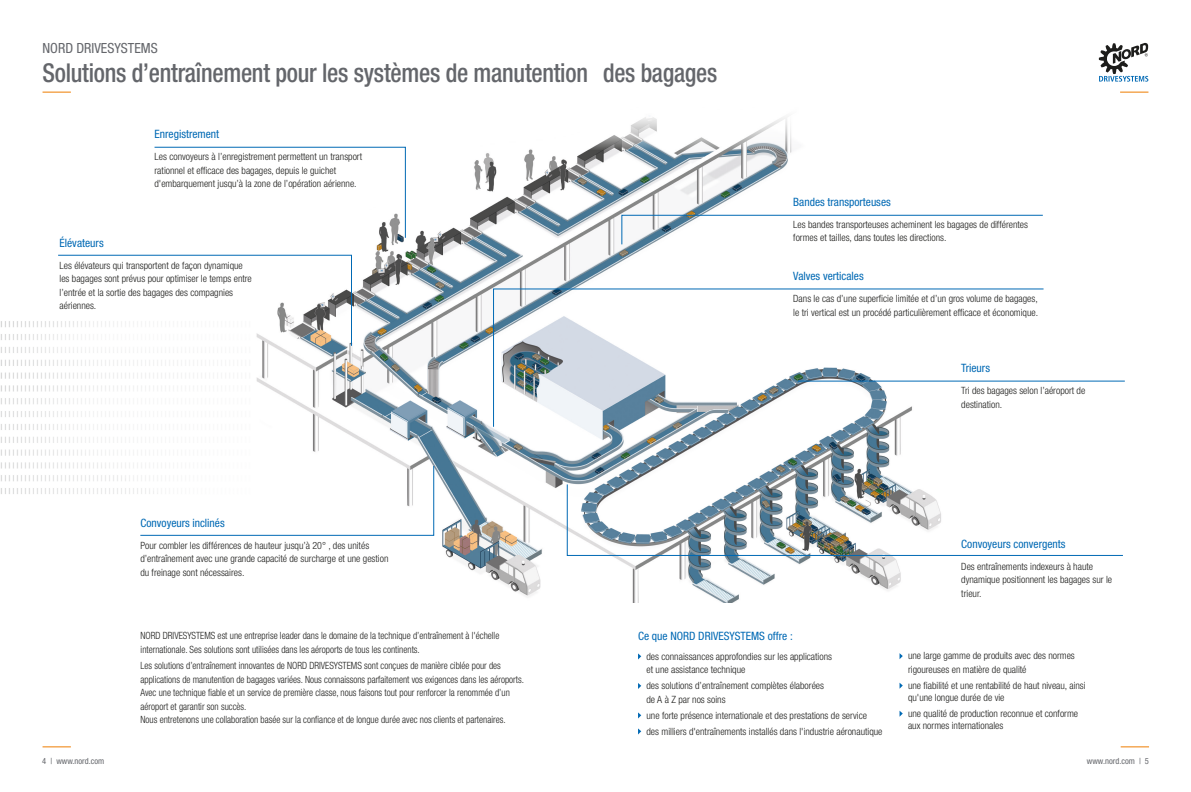
<style>
.page{position:relative;width:1191px;height:792px;background:#fff}
.page>*{position:absolute;margin:0;border:0;box-sizing:border-box;transform-origin:0 0}
.t1{font:500 condensed 26px "Helvetica Neue LT Std";letter-spacing:-.01em;color:#64666b;scale:.93 1}
.t2{font:condensed 14px "Helvetica Neue LT Std";color:#64666b}
.t3{font:condensed 11.5px "Helvetica Neue LT Std";color:#0069b4}
.t4{font:300 condensed 10px/13.5px "Helvetica Neue LT Std";color:#1d1d1b}
.t5{font:300 condensed 10px/13.5px "Helvetica Neue LT Std";color:#1d1d1b;scale:.94 1}
.t6{font:condensed 8.5px "Helvetica Neue LT Std";color:#64666b}
</style>
<div class="page">
<svg style="left:43px;top:746px;width:28px;height:1px"></svg>
<svg style="left:43px;top:92px;width:28px;height:1px"></svg>
<svg style="left:1120px;top:92px;width:28px;height:1px"></svg>
<svg style="left:1120px;top:746px;width:29px;height:1px"></svg>
<svg style="left:1098px;top:43px;width:50px;height:39px"></svg>
<img style="left:1px;top:321px;width:137px;height:173px">
<div style="left:41px;top:227px;width:606px;height:297px;background:#fff;border-radius:50%"></div>
<img style="left:252px;top:146px;width:692px;height:456px">
<div style="left:503px;top:92px;width:435px;height:58px;background:#fff"></div>
<svg style="left:638px;top:653px;width:3px;height:7px"></svg>
<svg style="left:638px;top:683px;width:3px;height:6px"></svg>
<svg style="left:638px;top:712px;width:3px;height:7px"></svg>
<svg style="left:638px;top:728px;width:3px;height:7px"></svg>
<svg style="left:899px;top:653px;width:3px;height:6px"></svg>
<svg style="left:899px;top:683px;width:3px;height:6px"></svg>
<svg style="left:899px;top:711px;width:3px;height:6px"></svg>
<svg style="left:154px;top:147px;width:251px;height:91px"></svg>
<svg style="left:621px;top:215px;width:422px;height:30px"></svg>
<svg style="left:140px;top:466px;width:294px;height:70px"></svg>
<svg style="left:58px;top:255px;width:294px;height:91px"></svg>
<svg style="left:493px;top:289px;width:550px;height:138px"></svg>
<svg style="left:567px;top:484px;width:556px;height:72px"></svg>
<hr style="left:797px;top:381px;width:327px;height:1px;background:#0069b4">
<h2 class="t2" style="left:43px;top:40px;width:117px">NORD DRIVESYSTEMS</h2>
<h1 class="t1" style="left:43px;top:57px;width:727px">Solutions d’entraînement pour les systèmes de manutention des bagages</h1>
<p class="t3" style="left:154px;top:127px;width:66px">Enregistrement</p>
<p class="t4" style="left:154px;top:150px;width:209px">Les convoyeurs à l’enregistrement permettent un transport rationnel et efficace des bagages, depuis le guichet d'embarquement jusqu’à la zone de l’opération aérienne.</p>
<p class="t3" style="left:793px;top:195px;width:99px">Bandes transporteuses</p>
<p class="t4" style="left:793px;top:217px;width:236px">Les bandes transporteuses acheminent les bagages de différentes formes et tailles, dans toutes les directions.</p>
<p class="t3" style="left:60px;top:236px;width:46px">Élévateurs</p>
<p class="t4" style="left:60px;top:258px;width:194px">Les élévateurs qui transportent de façon dynamique les bagages sont prévus pour optimiser le temps entre l’entrée et la sortie des bagages des compagnies aériennes.</p>
<p class="t3" style="left:793px;top:269px;width:72px">Valves verticales</p>
<p class="t4" style="left:793px;top:292px;width:246px">Dans le cas d’une superficie limitée et d’un gros volume de bagages, le tri vertical est un procédé particulièrement efficace et économique.</p>
<p class="t3" style="left:140px;top:516px;width:86px">Convoyeurs inclinés</p>
<p class="t4" style="left:140px;top:539px;width:250px">Pour combler les différences de hauteur jusqu’à 20° , des unités d’entraînement avec une grande capacité de surcharge et une gestion du freinage sont nécessaires.</p>
<p class="t5" style="left:141px;top:629px;width:383px">NORD DRIVESYSTEMS est une entreprise leader dans le domaine de la technique d’entraînement à l'échelle internationale. Ses solutions sont utilisées dans les aéroports de tous les continents.</p>
<p class="t5" style="left:141px;top:659px;width:409px">Les solutions d’entraînement innovantes de NORD DRIVESYSTEMS sont conçues de manière ciblée pour des applications de manutention de bagages variées. Nous connaissons parfaitement vos exigences dans les aéroports.<br>Avec une technique fiable et un service de première classe, nous faisons tout pour renforcer la renommée d’un aéroport et garantir son succès.<br>Nous entretenons une collaboration basée sur la confiance et de longue durée avec nos clients et partenaires.</p>
<p class="t3" style="left:961px;top:362px;width:30px">Trieurs</p>
<p class="t4" style="left:961px;top:384px;width:125px">Tri des bagages selon l’aéroport de destination.</p>
<p class="t3" style="left:638px;top:629px;width:156px">Ce que NORD DRIVESYSTEMS offre :</p>
<p class="t4" style="left:646px;top:649px;width:187px">des connaissances approfondies sur les applications et une assistance technique</p>
<p class="t4" style="left:646px;top:679px;width:179px">des solutions d’entraînement complètes élaborées de A à Z par nos soins</p>
<p class="t4" style="left:646px;top:708px;width:222px">une forte présence internationale et des prestations de service</p>
<p class="t4" style="left:646px;top:724px;width:237px">des milliers d'entraînements installés dans l'industrie aéronautique</p>
<p class="t3" style="left:961px;top:537px;width:106px">Convoyeurs convergents</p>
<p class="t4" style="left:961px;top:560px;width:152px">Des entraînements indexeurs à haute dynamique positionnent les bagages sur le trieur.</p>
<p class="t4" style="left:908px;top:649px;width:168px">une large gamme de produits avec des normes rigoureuses en matière de qualité</p>
<p class="t4" style="left:908px;top:679px;width:179px;line-height:12px">une fiabilité et une rentabilité de haut niveau, ainsi qu'une longue durée de vie</p>
<p class="t4" style="left:908px;top:707px;width:172px;line-height:12px">une qualité de production reconnue et conforme aux normes internationales</p>
<p class="t6" style="left:42px;top:756px;width:64px">4 | www.nord.com</p>
<p class="t6" style="left:1087px;top:756px;width:64px">www.nord.com | 5</p>
</div>
